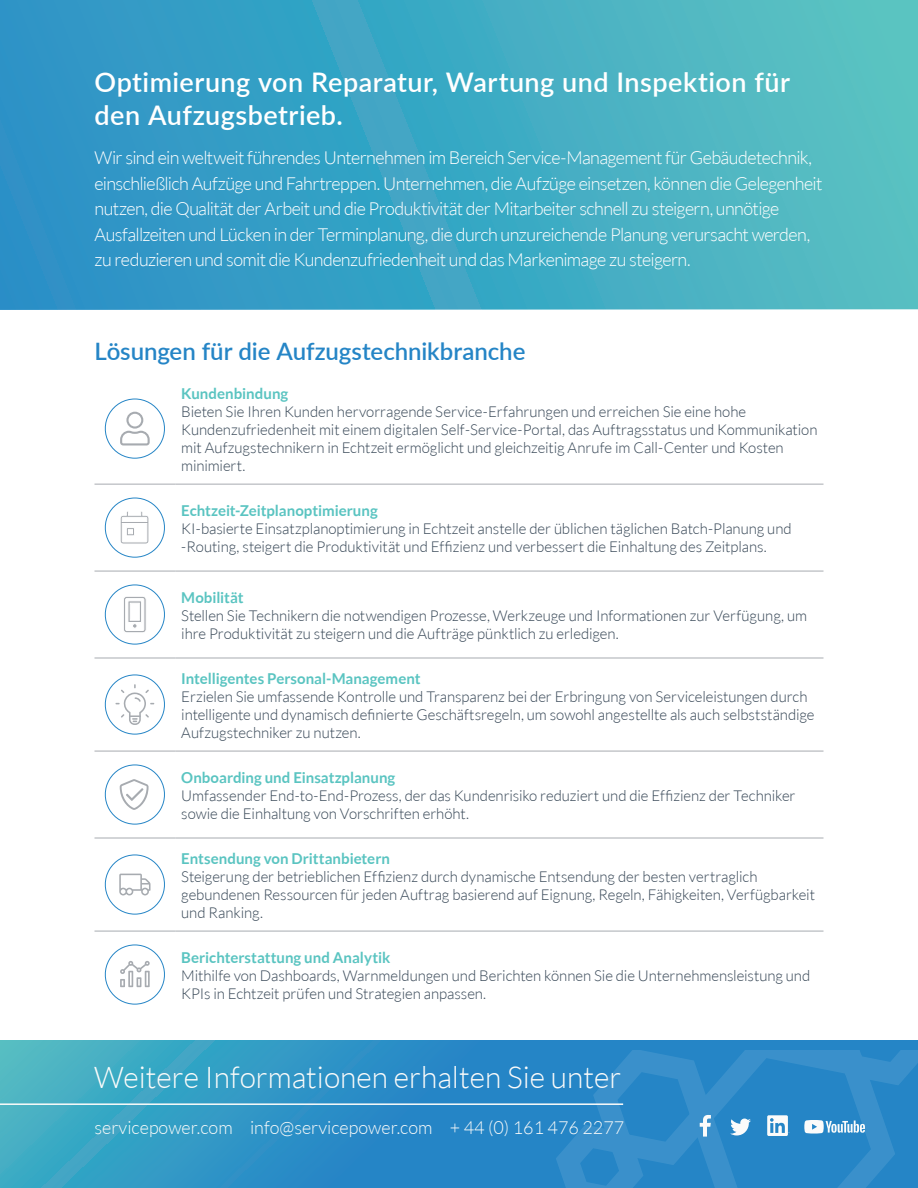
<style>
.page{position:relative;width:918px;height:1188px;background:#fff}
.page>*{position:absolute;margin:0;border:0;box-sizing:border-box;transform-origin:0 0}
.t1{font:300 30px "Lato";color:#fbfbfa}
.t2{font:600 27px/33px "Lato";letter-spacing:.015em;color:#fff}
.t3{font:600 24px "Lato";letter-spacing:-.005em;color:#2585c6}
.t4{font:300 18px/25.5px "Lato";letter-spacing:-.035em;color:#fff}
.t5{font:300 18px "Lato";color:#fbfbfa}
.t6{font:300 15px/18px "Lato";letter-spacing:-.005em;color:#364655}
.t7{font:700 15px "Lato";color:#5ac4c1}
</style>
<div class="page">
<svg style="left:0;top:1040px;width:918px;height:148px;background:#3095c5"></svg>
<hr style="left:0;top:1103px;width:623px;height:2px;background:#fbfbfa">
<svg style="left:556px;top:1051px;width:362px;height:137px;background:#318bc8"></svg>
<hr style="left:94px;top:484px;width:81px;height:1px;background:#a7abb0">
<hr style="left:175px;top:484px;width:649px;height:1px;background:#a7abb0">
<hr style="left:94px;top:571px;width:81px;height:1px;background:#a7abb0">
<hr style="left:175px;top:571px;width:649px;height:1px;background:#a7abb0">
<hr style="left:94px;top:658px;width:81px;height:1px;background:#a7abb0">
<hr style="left:175px;top:658px;width:649px;height:1px;background:#a7abb0">
<hr style="left:94px;top:751px;width:81px;height:1px;background:#a7abb0">
<hr style="left:175px;top:751px;width:649px;height:1px;background:#a7abb0">
<hr style="left:94px;top:838px;width:81px;height:1px;background:#a7abb0">
<hr style="left:175px;top:838px;width:649px;height:1px;background:#a7abb0">
<hr style="left:94px;top:931px;width:81px;height:1px;background:#a7abb0">
<hr style="left:175px;top:931px;width:649px;height:1px;background:#a7abb0">
<svg style="left:104px;top:398px;width:61px;height:61px"></svg>
<svg style="left:104px;top:497px;width:61px;height:61px"></svg>
<svg style="left:104px;top:584px;width:61px;height:61px"></svg>
<svg style="left:104px;top:674px;width:61px;height:61px"></svg>
<svg style="left:104px;top:764px;width:61px;height:61px"></svg>
<svg style="left:104px;top:854px;width:61px;height:61px"></svg>
<svg style="left:104px;top:944px;width:61px;height:61px"></svg>
<svg style="left:0;top:0;width:918px;height:310px;background:#40a8c4"></svg>
<h2 class="t2" style="left:94px;top:65px;width:697px">Optimierung von Reparatur, Wartung und Inspektion für den Aufzugsbetrieb.</h2>
<p class="t4" style="left:94px;top:145px;width:730px">Wir sind ein weltweit führendes Unternehmen im Bereich Service-Management für Gebäudetechnik, einschließlich Aufzüge und Fahrtreppen. Unternehmen, die Aufzüge einsetzen, können die Gelegenheit nutzen, die Qualität der Arbeit und die Produktivität der Mitarbeiter schnell zu steigern, unnötige Ausfallzeiten und Lücken in der Terminplanung, die durch unzureichende Planung verursacht werden, zu reduzieren und somit die Kundenzufriedenheit und das Markenimage zu steigern.</p>
<h3 class="t3" style="left:94px;top:334px;width:432px">Lösungen für die Aufzugstechnikbranche</h3>
<p class="t7" style="left:181px;top:385px;width:109px">Kundenbindung</p>
<p class="t6" style="left:181px;top:402px;width:638px">Bieten Sie Ihren Kunden hervorragende Service-Erfahrungen und erreichen Sie eine hohe Kundenzufriedenheit mit einem digitalen Self-Service-Portal, das Auftragsstatus und Kommunikation mit Aufzugstechnikern in Echtzeit ermöglicht und gleichzeitig Anrufe im Call-Center und Kosten minimiert.</p>
<p class="t7" style="left:181px;top:502px;width:198px">Echtzeit-Zeitplanoptimierung</p>
<p class="t6" style="left:181px;top:519px;width:612px">KI-basierte Einsatzplanoptimierung in Echtzeit anstelle der üblichen täglichen Batch-Planung und -Routing, steigert die Produktivität und Effizienz und verbessert die Einhaltung des Zeitplans.</p>
<p class="t7" style="left:181px;top:589px;width:64px">Mobilität</p>
<p class="t6" style="left:181px;top:606px;width:627px">Stellen Sie Technikern die notwendigen Prozesse, Werkzeuge und Informationen zur Verfügung, um ihre Produktivität zu steigern und die Aufträge pünktlich zu erledigen.</p>
<p class="t7" style="left:181px;top:670px;width:241px">Intelligentes Personal-Management</p>
<p class="t6" style="left:181px;top:687px;width:635px">Erzielen Sie umfassende Kontrolle und Transparenz bei der Erbringung von Serviceleistungen durch intelligente und dynamisch definierte Geschäftsregeln, um sowohl angestellte als auch selbstständige<br>Aufzugstechniker zu nutzen.</p>
<p class="t7" style="left:181px;top:769px;width:216px">Onboarding und Einsatzplanung</p>
<p class="t6" style="left:181px;top:786px;width:616px">Umfassender End-to-End-Prozess, der das Kundenrisiko reduziert und die Effizienz der Techniker sowie die Einhaltung von Vorschriften erhöht.</p>
<p class="t7" style="left:181px;top:850px;width:210px">Entsendung von Drittanbietern</p>
<p class="t6" style="left:181px;top:867px;width:635px">Steigerung der betrieblichen Effizienz durch dynamische Entsendung der besten vertraglich gebundenen Ressourcen für jeden Auftrag basierend auf Eignung, Regeln, Fähigkeiten, Verfügbarkeit und Ranking.</p>
<p class="t7" style="left:181px;top:949px;width:211px">Berichterstattung und Analytik</p>
<p class="t6" style="left:181px;top:966px;width:631px">Mithilfe von Dashboards, Warnmeldungen und Berichten können Sie die Unternehmensleistung und<br>KPIs in Echtzeit prüfen und Strategien anpassen.</p>
<h1 class="t1" style="left:94px;top:1061px;width:529px">Weitere Informationen erhalten Sie unter</h1>
<p class="t5" style="left:94px;top:1118px;width:531px">servicepower.com info@servicepower.com + 44 (0) 161 476 2277</p>
</div>
